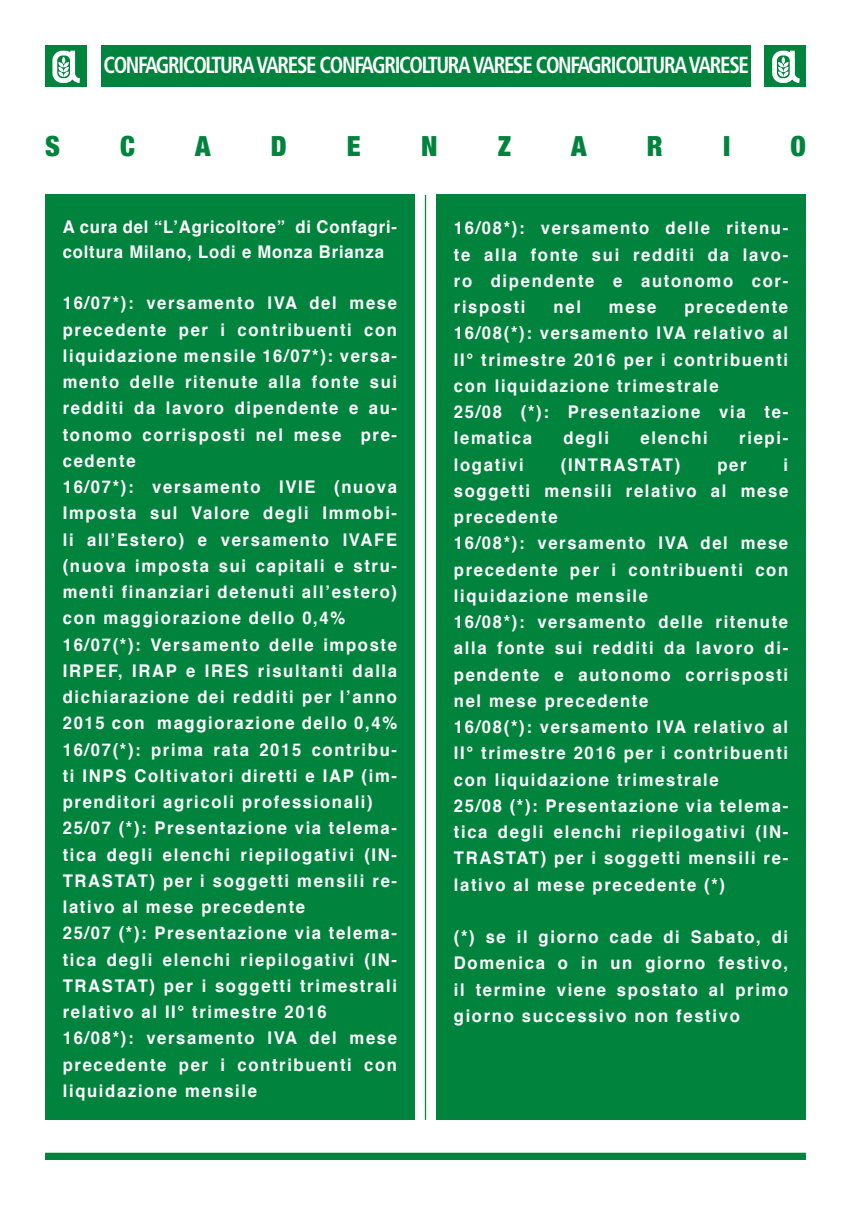
<style>
.page{position:relative;width:851px;height:1205px;background:#fff}
.page>*{position:absolute;margin:0;border:0;box-sizing:border-box;transform-origin:0 0}
.t1{font:900 condensed 27.75px "Helvetica Neue";color:#00843d}
.t2{font:700 condensed 23.25px "Frutiger";letter-spacing:-.065em;color:#fff;scale:.9 1}
.t3{font:700 17.5px/26.2px "Helvetica";letter-spacing:.1em;color:#fff;text-align:justify;scale:.95 1}
.t4{font:700 17.5px/25px "Helvetica";letter-spacing:.05em;color:#fff;scale:.95 1}
</style>
<div class="page">
<div style="left:45px;top:1152px;width:760px;height:8px;background:#00843d"></div>
<div style="left:45px;top:45px;width:41px;height:41px;background:#00843d"></div>
<div style="left:52px;top:51px;width:23px;height:32px;border:5px solid #fff;border-radius:7px"></div>
<svg style="left:58px;top:50px;width:22px;height:33px"></svg>
<div style="left:764px;top:45px;width:41px;height:41px;background:#00843d"></div>
<div style="left:772px;top:51px;width:22px;height:32px;border:5px solid #fff;border-radius:7px"></div>
<svg style="left:778px;top:50px;width:22px;height:33px"></svg>
<div style="left:101px;top:45px;width:650px;height:41px;background:#00843d"></div>
<hr style="left:425px;top:195px;width:1px;height:925px;background:#00843d">
<div style="left:45px;top:195px;width:370px;height:925px;background:#00843d"></div>
<div style="left:436px;top:195px;width:369px;height:925px;background:#00843d"></div>
<p class="t2" style="left:103px;top:51px;width:718px">CONFAGRICOLTURA VARESE CONFAGRICOLTURA VARESE CONFAGRICOLTURA VARESE</p>
<p class="t1" style="left:45px;top:123px;width:16px">S</p>
<p class="t1" style="left:120px;top:123px;width:16px">C</p>
<p class="t1" style="left:195px;top:123px;width:17px">A</p>
<p class="t1" style="left:271px;top:123px;width:17px">D</p>
<p class="t1" style="left:347px;top:123px;width:15px">E</p>
<p class="t1" style="left:421px;top:123px;width:18px">N</p>
<p class="t1" style="left:497px;top:123px;width:15px">Z</p>
<p class="t1" style="left:571px;top:123px;width:17px">A</p>
<p class="t1" style="left:646px;top:123px;width:17px">R</p>
<p class="t1" style="left:722px;top:123px;width:9px">I</p>
<p class="t1" style="left:790px;top:123px;width:17px">O</p>
<p class="t4" style="left:63px;top:215px;width:353px">A cura del “L’Agricoltore” di Confagri&shy;coltura Milano, Lodi e Monza Brianza</p>
<p class="t3" style="left:63px;top:290px;width:353px">16/07*): versamento IVA del mese precedente per i contribuenti con liquidazione mensile 16/07*): versa&shy;mento delle ritenute alla fonte sui redditi da lavoro dipendente e au&shy;tonomo corrisposti nel mese pre&shy;cedente</p>
<p class="t3" style="left:63px;top:474px;width:353px">16/07*): versamento IVIE (nuova Imposta sul Valore degli Immobi&shy;li all’Estero) e versamento IVAFE (nuova imposta sui capitali e stru&shy;menti finanziari detenuti all’estero) con maggiorazione dello 0,4%</p>
<p class="t3" style="left:63px;top:631px;width:353px">16/07(*): Versamento delle imposte IRPEF, IRAP e IRES risultanti dalla dichiarazione dei redditi per l’anno 2015 con maggiorazione dello 0,4%</p>
<p class="t3" style="left:63px;top:736px;width:353px">16/07(*): prima rata 2015 contribu&shy;ti INPS Coltivatori diretti e IAP (im&shy;prenditori agricoli professionali)</p>
<p class="t3" style="left:63px;top:815px;width:353px">25/07 (*): Presentazione via telema&shy;tica degli elenchi riepilogativi (IN-TRASTAT) per i soggetti mensili re&shy;lativo al mese precedente</p>
<p class="t3" style="left:63px;top:920px;width:353px">25/07 (*): Presentazione via telema&shy;tica degli elenchi riepilogativi (IN-TRASTAT) per i soggetti trimestrali relativo al II° trimestre 2016</p>
<p class="t3" style="left:63px;top:1025px;width:353px">16/08*): versamento IVA del mese precedente per i contribuenti con liquidazione mensile</p>
<p class="t3" style="left:454px;top:215px;width:353px">16/08*): versamento delle ritenu&shy;te alla fonte sui redditi da lavo&shy;ro dipendente e autonomo cor&shy;risposti</p>
<p class="t3" style="left:553px;top:294px;width:30px">nel</p>
<p class="t3" style="left:609px;top:294px;width:51px">mese</p>
<p class="t3" style="left:454px;top:294px;width:353px;text-indent:230px">precedente 16/08(*): versamento IVA relativo al II° trimestre 2016 per i contribuenti con liquidazione trimestrale</p>
<p class="t3" style="left:454px;top:399px;width:353px">25/08 (*): Presentazione via te&shy;lematica</p>
<p class="t3" style="left:563px;top:425px;width:49px">degli</p>
<p class="t3" style="left:640px;top:425px;width:72px">elenchi</p>
<p class="t3" style="left:739px;top:425px;width:53px">riepi-</p>
<p class="t3" style="left:454px;top:451px;width:75px">logativi</p>
<p class="t3" style="left:560px;top:451px;width:127px">(INTRASTAT)</p>
<p class="t3" style="left:717px;top:451px;width:32px">per</p>
<p class="t3" style="left:454px;top:451px;width:353px;text-indent:330px">i soggetti mensili relativo al mese precedente</p>
<p class="t3" style="left:454px;top:530px;width:353px">16/08*): versamento IVA del mese precedente per i contribuenti con liquidazione mensile</p>
<p class="t3" style="left:454px;top:609px;width:353px">16/08*): versamento delle ritenute alla fonte sui redditi da lavoro di&shy;pendente e autonomo corrisposti nel mese precedente</p>
<p class="t3" style="left:454px;top:714px;width:353px">16/08(*): versamento IVA relativo al II° trimestre 2016 per i contribuenti con liquidazione trimestrale</p>
<p class="t3" style="left:454px;top:793px;width:353px">25/08 (*): Presentazione via telema&shy;tica degli elenchi riepilogativi (IN-TRASTAT) per i soggetti mensili re&shy;lativo al mese precedente (*)</p>
<p class="t3" style="left:454px;top:924px;width:353px">(*) se il giorno cade di Sabato, di Domenica o in un giorno festivo, il termine viene spostato al primo giorno successivo non festivo</p>
</div>
